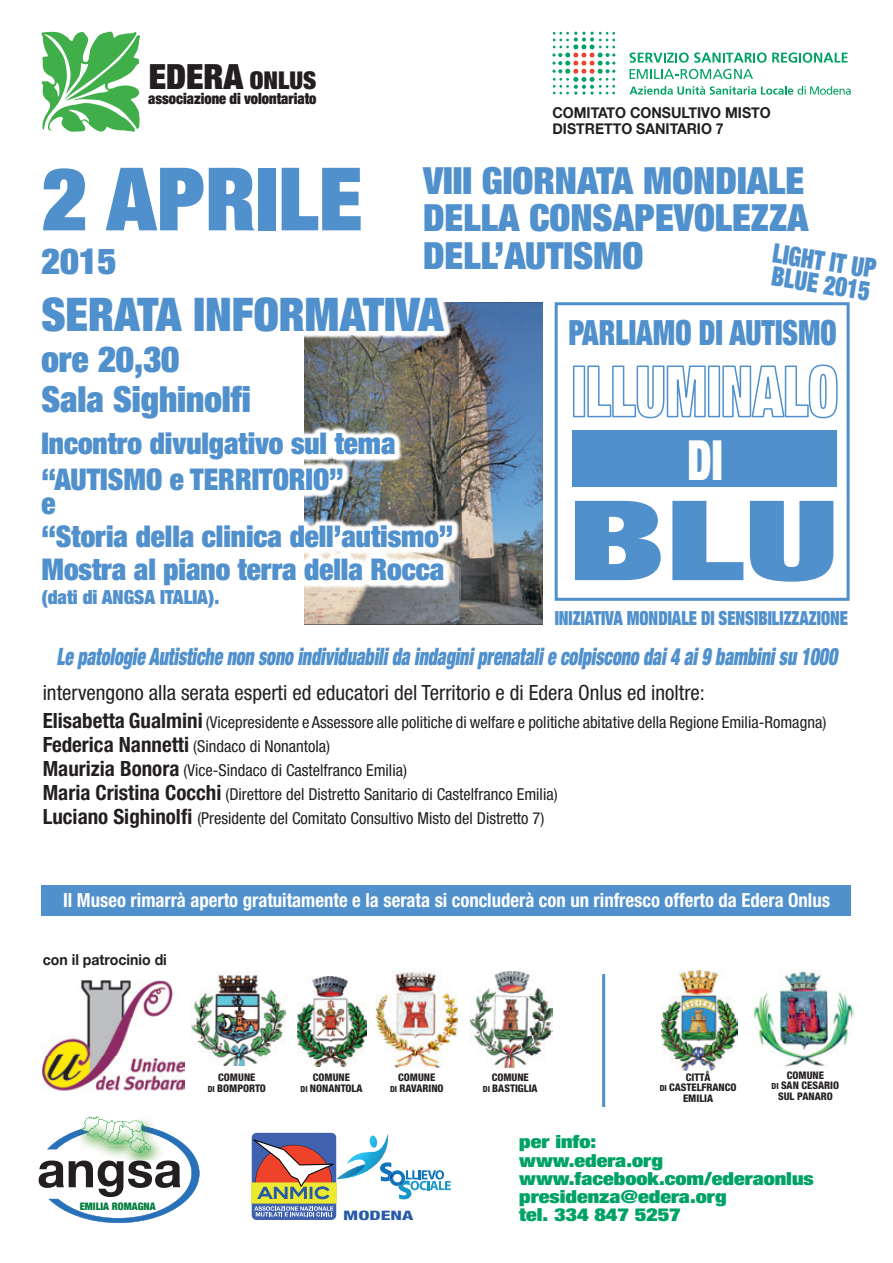
<style>
.page{position:relative;width:893px;height:1263px;background:#fff}
.page>*{position:absolute;margin:0;border:0;box-sizing:border-box;transform-origin:0 0}
.t1{font:900 expanded 111px "Helvetica Neue";color:#5090cc;scale:1.53 1}
.t2{font:900 expanded 87.6px "Helvetica Neue";color:#5090cc}
.t3{font:900 expanded 55.5px "Helvetica Neue";color:#fff;scale:.76 1}
.t4{font:700 50.25px "Helvetica Neue";color:#231f20}
.t5{font:900 expanded 46.5px "Helvetica Neue";color:#5090cc}
.t6{font:900 expanded 37.5px/37.5px "Helvetica Neue";color:#5090cc;text-align:justify}
.t7{font:900 expanded 36px/40.5px "Helvetica Neue";color:#5090cc}
.t8{font:900 expanded 34.8px "Helvetica Neue";color:#5090cc;scale:.83 1}
.t9{font:900 expanded 34.8px "Helvetica Neue";color:#231f20}
.t10{font:900 expanded 30px/33px "Helvetica Neue";color:#5090cc}
.t11{font:900 expanded 27px/23.2px "Helvetica Neue";color:#5090cc;scale:.83 1}
.t12{font:italic 900 expanded 24px "Helvetica Neue";color:#5090cc;scale:.73 1}
.t13{font:condensed 21px "Helvetica Neue";color:#231f20}
.t14{font:700 condensed 19.5px "Helvetica Neue";color:#fff;scale:.96 1}
.t15{font:900 expanded 19.5px "Helvetica Neue";color:#5090cc;scale:.84 1}
.t16{font:900 expanded 19.5px "Helvetica Neue";color:#5090cc}
.t17{font:900 expanded 18px/18px "Helvetica Neue";color:#00a265;scale:1.23 1}
.t18{font:condensed 16.5px/24px "Helvetica Neue";color:#231f20}
.t19{font:900 expanded 15.6px "Helvetica Neue";color:#231f20;scale:.93 1}
.t20{font:700 15px/16.5px "Helvetica Neue";color:#231f20;scale:.94 1}
.t21{font:800 condensed 13.05px "Helvetica Neue";color:#2659a8;scale:1.5 1}
.t22{font:800 condensed 10.5px/10.6px "Helvetica Neue";color:#231f20;text-align:center}
.t23{font:900 condensed 10.35px "Helvetica Neue";color:#007d3c}
.s1{font-size:24.6px}
.s2{font-weight:700;font-size:21px}
.s3{font-size:8.4px}
</style>
<div class="page">
<div style="left:555px;top:302px;width:295px;height:299px;border:3px solid #5090cc"></div>
<div style="left:41px;top:885px;width:810px;height:31px;background:#5090cc"></div>
<svg style="left:630px;top:52px;width:218px;height:11px"></svg>
<svg style="left:630px;top:69px;width:123px;height:10px"></svg>
<svg style="left:552px;top:32px;width:63px;height:63px"></svg>
<svg style="left:630px;top:86px;width:221px;height:9px"></svg>
<svg style="left:41px;top:31px;width:99px;height:101px"></svg>
<img style="left:43px;top:981px;width:141px;height:110px">
<img style="left:376px;top:971px;width:82px;height:97px">
<img style="left:191px;top:971px;width:94px;height:94px">
<img style="left:469px;top:971px;width:83px;height:97px">
<img style="left:321px;top:976px;width:46px;height:61px">
<img style="left:297px;top:977px;width:69px;height:90px">
<img style="left:662px;top:971px;width:76px;height:99px">
<img style="left:754px;top:969px;width:100px;height:98px">
<svg style="left:252px;top:1133px;width:84px;height:87px"></svg>
<svg style="left:254px;top:1206px;width:79px;height:10px"></svg>
<div style="left:252px;top:1183px;width:84px;height:20px;background:#ede931"></div>
<svg style="left:253px;top:1133px;width:198px;height:66px"></svg>
<svg style="left:47px;top:1116px;width:153px;height:107px"></svg>
<div style="left:573px;top:431px;width:264px;height:56px;background:#5090cc"></div>
<div style="left:573px;top:365px;width:12px;height:52px;border:2px solid #5090cc"></div>
<svg style="left:587px;top:365px;width:119px;height:54px"></svg>
<div style="left:708px;top:365px;width:12px;height:52px;border:2px solid #5090cc"></div>
<svg style="left:722px;top:364px;width:116px;height:55px"></svg>
<img style="left:304px;top:302px;width:239px;height:322px">
<img style="left:304px;top:302px;width:156px;height:315px">
<hr style="left:602px;top:974px;width:3px;height:133px;background:#5090cc">
<h3 class="t9" style="left:149px;top:54px;width:169px">EDERA <span class="s1">ONLUS</span></h3>
<p class="t19" style="left:148px;top:89px;width:182px">associazione di volontariato</p>
<p class="t20" style="left:552px;top:104px;width:234px">COMITATO CONSULTIVO MISTO<br>DISTRETTO SANITARIO 7</p>
<h3 class="t6" style="left:423px;top:161px;width:387px">VIII GIORNATA MONDIALE DELLA CONSAPEVOLEZZA DELL’AUTISMO</h3>
<h2 class="t2" style="left:41px;top:143px;width:323px">2 APRILE</h2>
<h3 class="t7" style="left:41px;top:240px;width:76px">2015</h3>
<h3 class="t11" style="left:775px;top:240px;width:127px;rotate:9deg">LIGHT IT UP<br>BLUE 2015</h3>
<h3 class="t5" style="left:41px;top:285px;width:404px">SERATA INFORMATIVA</h3>
<h3 class="t7" style="left:41px;top:338px;width:211px">ore 20,30<br>Sala Sighinolfi</h3>
<h3 class="t10" style="left:41px;top:425px;width:356px;line-height:36px">Incontro divulgativo sul tema “AUTISMO e TERRITORIO”</h3>
<h3 class="t10" style="left:41px;top:486px;width:413px">e<br>“Storia della clinica dell’autismo”<br>Mostra al piano terra della Rocca</h3>
<p class="t16" style="left:41px;top:585px;width:179px">(dati di ANGSA ITALIA).</p>
<h3 class="t8" style="left:568px;top:310px;width:325px">PARLIAMO DI AUTISMO</h3>
<h3 class="t3" style="left:688px;top:424px;width:48px">DI</h3>
<h1 class="t1" style="left:568px;top:469px;width:178px">BLU</h1>
<p class="t15" style="left:555px;top:605px;width:351px">INIZIATIVA MONDIALE DI SENSIBILIZZAZIONE</p>
<h3 class="t12" style="left:56px;top:641px;width:1071px">Le patologie Autistiche non sono individuabili da indagini prenatali e colpiscono dai 4 ai 9 bambini su 1000</h3>
<p class="t13" style="left:43px;top:680px;width:664px">intervengono alla serata esperti ed educatori del Territorio e di Edera Onlus ed inoltre:</p>
<p class="t18" style="left:43px;top:710px;width:785px"><span class="s2">Elisabetta Gualmini</span> (Vicepresidente e Assessore alle politiche di welfare e politiche abitative della Regione Emilia-Romagna)<br><span class="s2">Federica Nannetti</span> (Sindaco di Nonantola)<br><span class="s2">Maurizia Bonora</span> (Vice-Sindaco di Castelfranco Emilia)<br><span class="s2">Maria Cristina Cocchi</span> (Direttore del Distretto Sanitario di Castelfranco Emilia)<br><span class="s2">Luciano Sighinolfi</span> (Presidente del Comitato Consultivo Misto del Distretto 7)</p>
<p class="t14" style="left:63px;top:888px;width:800px">Il Museo rimarrà aperto gratuitamente e la serata si concluderà con un rinfresco offerto da Edera Onlus</p>
<p class="t20" style="left:43px;top:952px;width:134px">con il patrocinio di</p>
<h3 class="t4" style="left:37px;top:1130px;width:147px">angsa</h3>
<p class="t23" style="left:80px;top:1197px;width:77px">EMILIA ROMAGNA</p>
<p class="t22" style="left:208px;top:1072px;width:60px">COMUNE<br><span class="s3">DI</span> BOMPORTO</p>
<p class="t22" style="left:301px;top:1072px;width:63px">COMUNE<br><span class="s3">DI</span> NONANTOLA</p>
<p class="t22" style="left:660px;top:1071px;width:78px">CITTÅ<br><span class="s3">DI</span> CASTELFRANCO<br>EMILIA</p>
<p class="t22" style="left:390px;top:1072px;width:55px">COMUNE<br><span class="s3">DI</span> RAVARINO</p>
<p class="t22" style="left:483px;top:1072px;width:56px">COMUNE<br><span class="s3">DI</span> BASTIGLIA</p>
<p class="t22" style="left:772px;top:1069px;width:69px">COMUNE<br><span class="s3">DI</span> SAN CESARIO<br>SUL PANARO</p>
<p class="t21" style="left:343px;top:1207px;width:48px">MODENA</p>
<p class="t17" style="left:519px;top:1133px;width:241px">per info:<br>www.edera.org www.facebook.com/ederaonlus presidenza@edera.org<br>tel. 334 847 5257</p>
</div>
